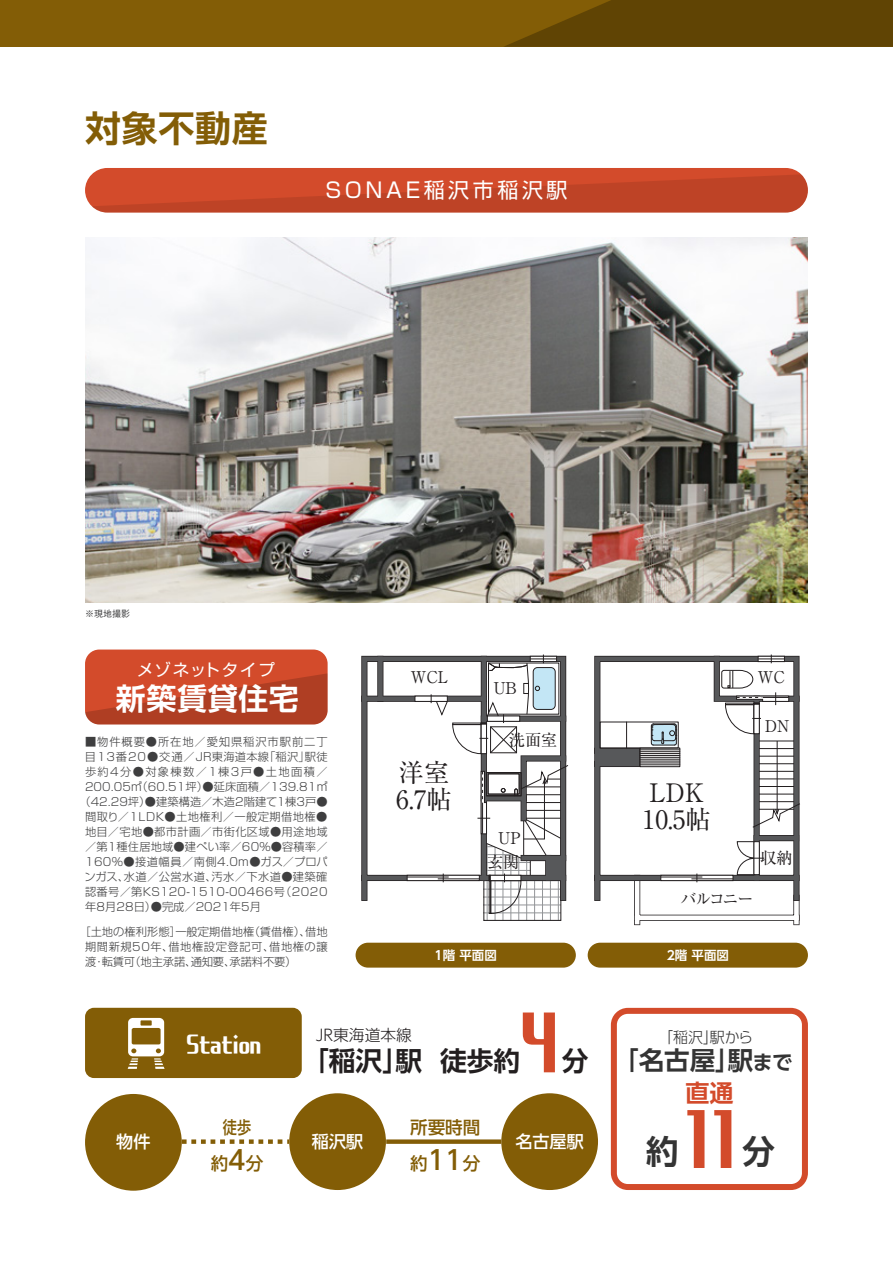
<style>
.page{position:relative;width:893px;height:1263px;background:#fff}
.page>*{position:absolute;margin:0;border:0;box-sizing:border-box;transform-origin:0 0}
.t1{font:94.5px "GN Kin iro Sans Serif";color:#d34b2b}
.t2{font:91.5px "GN Kin iro Sans Serif";color:#d34b2b}
.t3{font:700 36px "UD Shin Go Pro De";letter-spacing:.02em;color:#835d06}
.t4{font:700 33px "UD Shin Go Pro De";color:#343434}
.t5{font:30px "GN Kin iro Sans Serif";color:#fff}
.t6{font:700 30px "UD Shin Go Pro De";letter-spacing:.02em;color:#fff}
.t7{font:700 26.85px "UD Shin Go Pro De";color:#231f20}
.t8{font:25.5px/27px "Ryumin Pr 6";color:#231f20}
.t9{font:700 25.5px "UD Shin Go Pro De";color:#343434}
.t10{font:700 24px "UD Shin Go Pro De";color:#d34b2b}
.t11{font:21px "Shin Go Pr 6";letter-spacing:.17em;color:#fff}
.t12{font:500 17.55px/36.3px "UD Shin Go Pr 6";color:#835d06}
.t13{font:500 17.55px/36.3px "UD Shin Go Pr 6";color:#835d06;text-align:center;scale:.8 1}
.t14{font:500 17.1px "UD Shin Go Pr 6";color:#fff}
.t15{font:16.5px "Shin Go Pr 6";letter-spacing:.1em;color:#fff}
.t16{font:16.2px/23.5px "Ryumin Pr 6";color:#231f20;text-align:right}
.t17{font:300 15.75px "UD Shin Go Pro";color:#231f20}
.t18{font:300 15px "UD Shin Go Pro";color:#343434}
.t19{font:700 12.45px "UD Shin Go Pro De";color:#fff}
.t20{font:300 11.25px/15px "Shin Go Pr 6";letter-spacing:.025em;color:#3e3e3f;text-align:justify}
.t21{font:300 11.25px "Shin Go Pr 6";letter-spacing:.005em;color:#3e3e3f}
.t22{font:300 11.25px "Shin Go Pr 6";letter-spacing:.08em;color:#3e3e3f}
.t23{font:300 11.25px "Shin Go Pr 6";letter-spacing:.12em;color:#3e3e3f}
.t24{font:300 11.25px "Shin Go Pr 6";color:#3e3e3f}
.t25{font:500 9px "Gothic BBB Pro";color:#3e3e3f}
.s1{font-size:20.4px}
.s2{font-size:26.4px}
</style>
<div class="page">
<div style="left:0;top:0;width:893px;height:47px;background:#835d06"></div>
<svg style="left:504px;top:0;width:389px;height:47px"></svg>
<div style="left:85px;top:649px;width:243px;height:75px;background:#d34b2b;border-radius:14px"></div>
<svg style="left:85px;top:673px;width:243px;height:51px"></svg>
<div style="left:85px;top:168px;width:723px;height:45px;background:#d34b2b;border-radius:22px"></div>
<svg style="left:92px;top:174px;width:716px;height:39px"></svg>
<div style="left:356px;top:943px;width:220px;height:24px;background:#835d06;border-radius:12px"></div>
<div style="left:588px;top:943px;width:220px;height:24px;background:#835d06;border-radius:12px"></div>
<img style="left:85px;top:237px;width:723px;height:366px">
<hr style="left:756px;top:748px;width:42px;height:1px;background:#231f20">
<hr style="left:756px;top:741px;width:42px;height:1px;background:#231f20">
<hr style="left:756px;top:763px;width:42px;height:1px;background:#231f20">
<hr style="left:756px;top:756px;width:42px;height:1px;background:#231f20">
<hr style="left:756px;top:778px;width:42px;height:1px;background:#231f20">
<hr style="left:756px;top:786px;width:42px;height:1px;background:#231f20">
<hr style="left:756px;top:794px;width:42px;height:1px;background:#231f20">
<hr style="left:756px;top:801px;width:42px;height:1px;background:#231f20">
<hr style="left:756px;top:771px;width:42px;height:1px;background:#231f20">
<hr style="left:777px;top:741px;width:1px;height:72px;background:#231f20">
<svg style="left:753px;top:734px;width:7px;height:107px"></svg>
<div style="left:757px;top:835px;width:39px;height:6px;background:#353334"></div>
<svg style="left:594px;top:878px;width:1px;height:20px"></svg>
<div style="left:594px;top:748px;width:46px;height:19px;border:6px solid #231f20"></div>
<div style="left:595px;top:657px;width:204px;height:223px;border:5px solid #57585a"></div>
<div style="left:754px;top:699px;width:5px;height:179px;background:#57585a"></div>
<hr style="left:757px;top:836px;width:39px;height:4px;background:#57585a">
<div style="left:595px;top:878px;width:5px;height:20px;background:#57585a"></div>
<div style="left:595px;top:748px;width:44px;height:18px;border:5px solid #57585a"></div>
<div style="left:595px;top:751px;width:42px;height:13px;background:#57585a"></div>
<svg style="left:631px;top:841px;width:169px;height:83px"></svg>
<svg style="left:651px;top:724px;width:26px;height:22px"></svg>
<div style="left:600px;top:722px;width:79px;height:26px;border:1px solid #231f20"></div>
<svg style="left:626px;top:722px;width:1px;height:26px"></svg>
<div style="left:640px;top:748px;width:40px;height:19px;border:1px solid #231f20"></div>
<hr style="left:640px;top:749px;width:40px;height:1px;background:#231f20">
<hr style="left:640px;top:751px;width:40px;height:1px;background:#231f20">
<hr style="left:640px;top:753px;width:40px;height:1px;background:#231f20">
<hr style="left:640px;top:755px;width:40px;height:1px;background:#231f20">
<hr style="left:640px;top:757px;width:40px;height:1px;background:#231f20">
<hr style="left:640px;top:759px;width:40px;height:1px;background:#231f20">
<hr style="left:640px;top:761px;width:40px;height:1px;background:#231f20">
<hr style="left:640px;top:762px;width:40px;height:1px;background:#231f20">
<hr style="left:640px;top:764px;width:40px;height:1px;background:#231f20">
<svg style="left:752px;top:803px;width:48px;height:25px"></svg>
<svg style="left:711px;top:654px;width:89px;height:80px"></svg>
<svg style="left:483px;top:914px;width:78px;height:7px"></svg>
<svg style="left:361px;top:878px;width:1px;height:20px"></svg>
<div style="left:377px;top:659px;width:6px;height:40px;background:#615f5f"></div>
<svg style="left:368px;top:701px;width:47px;height:1px"></svg>
<div style="left:362px;top:657px;width:203px;height:223px;border:5px solid #57585a"></div>
<div style="left:362px;top:878px;width:5px;height:20px;background:#57585a"></div>
<div style="left:364px;top:696px;width:120px;height:5px;background:#57585a"></div>
<div style="left:378px;top:659px;width:5px;height:40px;background:#57585a"></div>
<svg style="left:407px;top:875px;width:24px;height:6px"></svg>
<hr style="left:407px;top:877px;width:42px;height:1px;background:#231f20">
<svg style="left:415px;top:696px;width:16px;height:6px"></svg>
<svg style="left:431px;top:654px;width:138px;height:260px"></svg>
<div style="left:85px;top:1008px;width:217px;height:70px;background:#835d06;border-radius:9px"></div>
<div style="left:128px;top:1018px;width:36px;height:38px;background:#fff;border-radius:5px"></div>
<div style="left:132px;top:1028px;width:29px;height:16px;background:#835d06;border-radius:2px"></div>
<div style="left:141px;top:1020px;width:11px;height:5px;background:#835d06"></div>
<svg style="left:128px;top:1048px;width:37px;height:21px"></svg>
<div style="left:85px;top:1094px;width:97px;height:97px;background:#835d06;border-radius:50%"></div>
<div style="left:289px;top:1093px;width:97px;height:97px;background:#835d06;border-radius:50%"></div>
<svg style="left:182px;top:1139px;width:107px;height:5px"></svg>
<div style="left:501px;top:1093px;width:97px;height:97px;background:#835d06;border-radius:50%"></div>
<div style="left:386px;top:1139px;width:115px;height:5px;background:#835d06"></div>
<svg style="left:611px;top:1008px;width:197px;height:182px"></svg>
<h3 class="t3" style="left:85px;top:99px;width:184px">対象不動産</h3>
<h3 class="t11" style="left:325px;top:173px;width:244px">SONAE稲沢市稲沢駅</h3>
<p class="t25" style="left:85px;top:606px;width:47px">※現地撮影</p>
<h3 class="t15" style="left:137px;top:656px;width:139px">メゾネットタイプ</h3>
<h3 class="t6" style="left:116px;top:674px;width:184px">新築賃貸住宅</h3>
<p class="t22" style="left:85px;top:733px;width:244px">■物件概要●所在地／愛知県稲沢市駅前二丁</p>
<p class="t20" style="left:85px;top:749px;width:244px">目13番20●交通／JR東海道本線「稲沢」駅徒</p>
<p class="t23" style="left:85px;top:763px;width:244px">歩約4分●対象棟数／1棟3戸●土地面積／</p>
<p class="t21" style="left:85px;top:778px;width:244px">200.05㎡（60.51坪）●延床面積／139.81㎡</p>
<p class="t21" style="left:79px;top:793px;width:250px">（42.29坪）●建築構造／木造2階建て１棟3戸●</p>
<p class="t20" style="left:85px;top:808px;width:244px">間取り／1LDK●土地権利／一般定期借地権●</p>
<p class="t20" style="left:85px;top:823px;width:244px">地目／宅地●都市計画／市街化区域●用途地域</p>
<p class="t20" style="left:85px;top:838px;width:244px">／第1種住居地域●建ぺい率／60％●容積率／</p>
<p class="t20" style="left:85px;top:853px;width:244px">160％●接道幅員／南側4.0m●ガス／プロパ</p>
<p class="t20" style="left:85px;top:868px;width:244px">ンガス、水道／公営水道、汚水／下水道●建築確</p>
<p class="t20" style="left:85px;top:883px;width:244px">認番号／第KS１２０-１5１０-００466号（2020</p>
<p class="t24" style="left:85px;top:898px;width:177px">年8月28日）●完成／2021年5月</p>
<p class="t20" style="left:85px;top:923px;width:244px;text-indent:-6px">［土地の権利形態］一般定期借地権（賃借権）、借地期間新規50年、借地権設定登記可、借地権の譲渡・転賃可（地主承諾、通知要、承諾料不要）</p>
<h3 class="t16" style="left:411px;top:665px;width:39px">WCL</h3>
<h3 class="t8" style="left:396px;top:758px;width:57px">洋室<br>6.7帖</h3>
<h3 class="t16" style="left:493px;top:675px;width:25px">UB</h3>
<h3 class="t16" style="left:509px;top:727px;width:50px">洗面室</h3>
<h3 class="t16" style="left:487px;top:826px;width:35px">UP玄関</h3>
<h3 class="t8" style="left:643px;top:777px;width:70px">LDK<br>10.5帖</h3>
<h3 class="t16" style="left:758px;top:664px;width:29px">WC</h3>
<h3 class="t16" style="left:765px;top:713px;width:26px">DN</h3>
<h3 class="t16" style="left:760px;top:846px;width:34px">収納</h3>
<h3 class="t16" style="left:680px;top:886px;width:75px">バルコニー</h3>
<p class="t19" style="left:435px;top:945px;width:64px">1階 平面図</p>
<p class="t19" style="left:667px;top:945px;width:64px">2階 平面図</p>
<h3 class="t5" style="left:186px;top:1031px;width:76px">Station</h3>
<h3 class="t17" style="left:316px;top:1022px;width:98px">JR東海道本線</h3>
<h3 class="t7" style="left:302px;top:1038px;width:122px">「稲沢」駅</h3>
<h1 class="t1" style="left:521px;top:1002px;width:38px">4</h1>
<h3 class="t7" style="left:440px;top:1038px;width:82px">徒歩約</h3>
<h3 class="t7" style="left:562px;top:1038px;width:28px">分</h3>
<h3 class="t18" style="left:658px;top:1025px;width:96px">「稲沢」駅から</h3>
<h3 class="t9" style="left:613px;top:1040px;width:181px">「名古屋」駅<span class="s1">まで</span></h3>
<h3 class="t10" style="left:685px;top:1073px;width:49px">直通</h3>
<h3 class="t13" style="left:211px;top:1108px;width:67px">徒歩約<span class="s2">4</span>分</h3>
<h3 class="t12" style="left:410px;top:1108px;width:72px">所要時間約<span class="s2">11</span>分</h3>
<h3 class="t14" style="left:116px;top:1127px;width:36px">物件</h3>
<h3 class="t14" style="left:312px;top:1127px;width:53px">稲沢駅</h3>
<h3 class="t14" style="left:515px;top:1127px;width:70px">名古屋駅</h3>
<h3 class="t4" style="left:646px;top:1124px;width:34px">約</h3>
<h2 class="t2" style="left:685px;top:1100px;width:50px">11</h2>
<h3 class="t4" style="left:742px;top:1124px;width:34px">分</h3>
</div>
